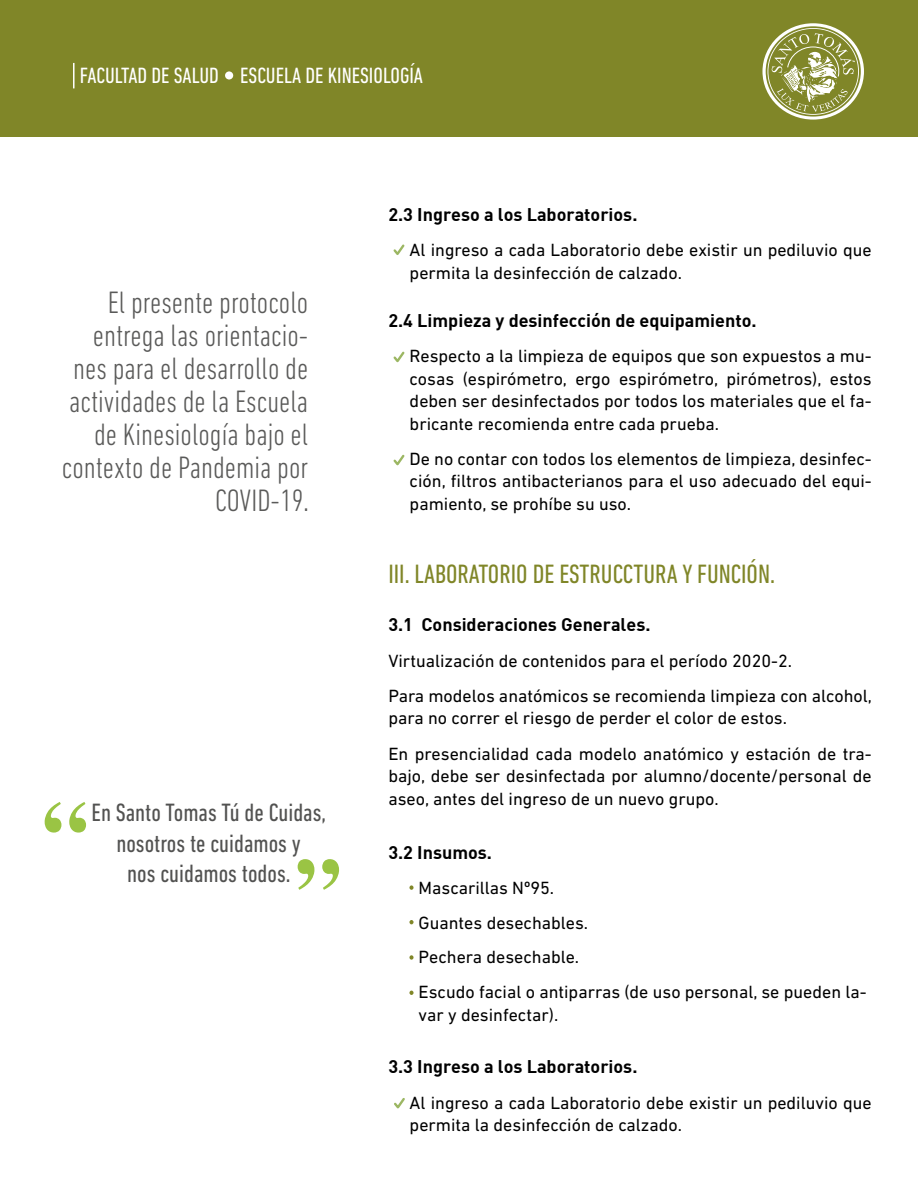
<style>
.page{position:relative;width:918px;height:1188px;background:#fff}
.page>*{position:absolute;margin:0;border:0;box-sizing:border-box;transform-origin:0 0}
.t1{font:300 condensed 31.5px/33px "DIN Next LT Pro";color:#5a5a59;text-align:right}
.t2{font:condensed 27px "DIN Next LT Pro";color:#808628}
.t3{font:condensed 25.5px/30.6px "DIN Next LT Pro";color:#525251;text-align:center}
.t4{font:condensed 22.5px "DIN Next LT Pro";color:#fff}
.t5{font:18px/22.5px "DIN Next LT Pro";color:#000}
.t6{font:18px "DIN Bold";color:#000}
</style>
<div class="page">
<div style="left:0;top:0;width:918px;height:136px;background:#808628"></div>
<div style="left:225px;top:71px;width:8px;height:9px;background:#fff;border-radius:50%"></div>
<hr style="left:73px;top:63px;width:2px;height:25px;background:#fff">
<svg style="left:762px;top:23px;width:102px;height:97px"></svg>
<svg style="left:393px;top:244px;width:12px;height:11px"></svg>
<svg style="left:393px;top:351px;width:12px;height:12px"></svg>
<svg style="left:393px;top:454px;width:12px;height:12px"></svg>
<svg style="left:409px;top:885px;width:5px;height:5px"></svg>
<svg style="left:409px;top:920px;width:5px;height:4px"></svg>
<svg style="left:409px;top:955px;width:5px;height:5px"></svg>
<svg style="left:409px;top:991px;width:5px;height:4px"></svg>
<svg style="left:394px;top:1098px;width:11px;height:11px"></svg>
<svg style="left:45px;top:802px;width:41px;height:31px"></svg>
<svg style="left:298px;top:859px;width:41px;height:31px"></svg>
<p class="t4" style="left:80px;top:62px;width:345px">FACULTAD DE SALUD ESCUELA DE KINESIOLOGÍA</p>
<h1 class="t1" style="left:62px;top:285px;width:248px">El presente protocolo entrega las orientacio&shy;nes para el desarrollo de actividades de la Escuela de Kinesiología bajo el contexto de Pandemia por<br>COVID-19.</h1>
<h3 class="t3" style="left:92px;top:797px;width:236px">En Santo Tomas Tú de Cuidas, nosotros te cuidamos y<br>nos cuidamos todos.</h3>
<p class="t6" style="left:388px;top:203px;width:251px">2.3 Ingreso a los Laboratorios.</p>
<p class="t5" style="left:410px;top:239px;width:463px">Al ingreso a cada Laboratorio debe existir un pediluvio que permita la desinfección de calzado.</p>
<p class="t6" style="left:388px;top:309px;width:370px">2.4 Limpieza y desinfección de equipamiento.</p>
<p class="t5" style="left:410px;top:345px;width:463px;text-align:justify">Respecto a la limpieza de equipos que son expuestos a mu&shy;cosas (espirómetro, ergo espirómetro, pirómetros), estos deben ser desinfectados por todos los materiales que el fa&shy;bricante recomienda entre cada prueba.</p>
<p class="t5" style="left:410px;top:447px;width:464px;text-align:justify">De no contar con todos los elementos de limpieza, desinfec&shy;ción, filtros antibacterianos para el uso adecuado del equi&shy;pamiento, se prohíbe su uso.</p>
<h2 class="t2" style="left:388px;top:559px;width:388px">III. LABORATORIO DE ESTRUCCTURA Y FUNCIÓN.</h2>
<p class="t6" style="left:388px;top:613px;width:264px">3.1 Consideraciones Generales.</p>
<p class="t5" style="left:388px;top:643px;width:485px;line-height:35.2px">Virtualización de contenidos para el período 2020-2.<br>Para modelos anatómicos se recomienda limpieza con alcohol,</p>
<p class="t5" style="left:388px;top:700px;width:485px;line-height:35.2px">para no correr el riesgo de perder el color de estos.<br>En presencialidad cada modelo anatómico y estación de tra-</p>
<p class="t5" style="left:388px;top:765px;width:485px">bajo, debe ser desinfectada por alumno/docente/personal de aseo, antes del ingreso de un nuevo grupo.</p>
<p class="t6" style="left:388px;top:840px;width:105px">3.2 Insumos.</p>
<p class="t5" style="left:419px;top:870px;width:449px;line-height:34.8px">Mascarillas Nº95.<br>Guantes desechables.<br>Pechera desechable.<br>Escudo facial o antiparras (de uso personal, se pueden la-</p>
<p class="t5" style="left:419px;top:1003px;width:141px">var y desinfectar).</p>
<p class="t6" style="left:388px;top:1055px;width:251px">3.3 Ingreso a los Laboratorios.</p>
<p class="t5" style="left:410px;top:1091px;width:463px">Al ingreso a cada Laboratorio debe existir un pediluvio que permita la desinfección de calzado.</p>
</div>
